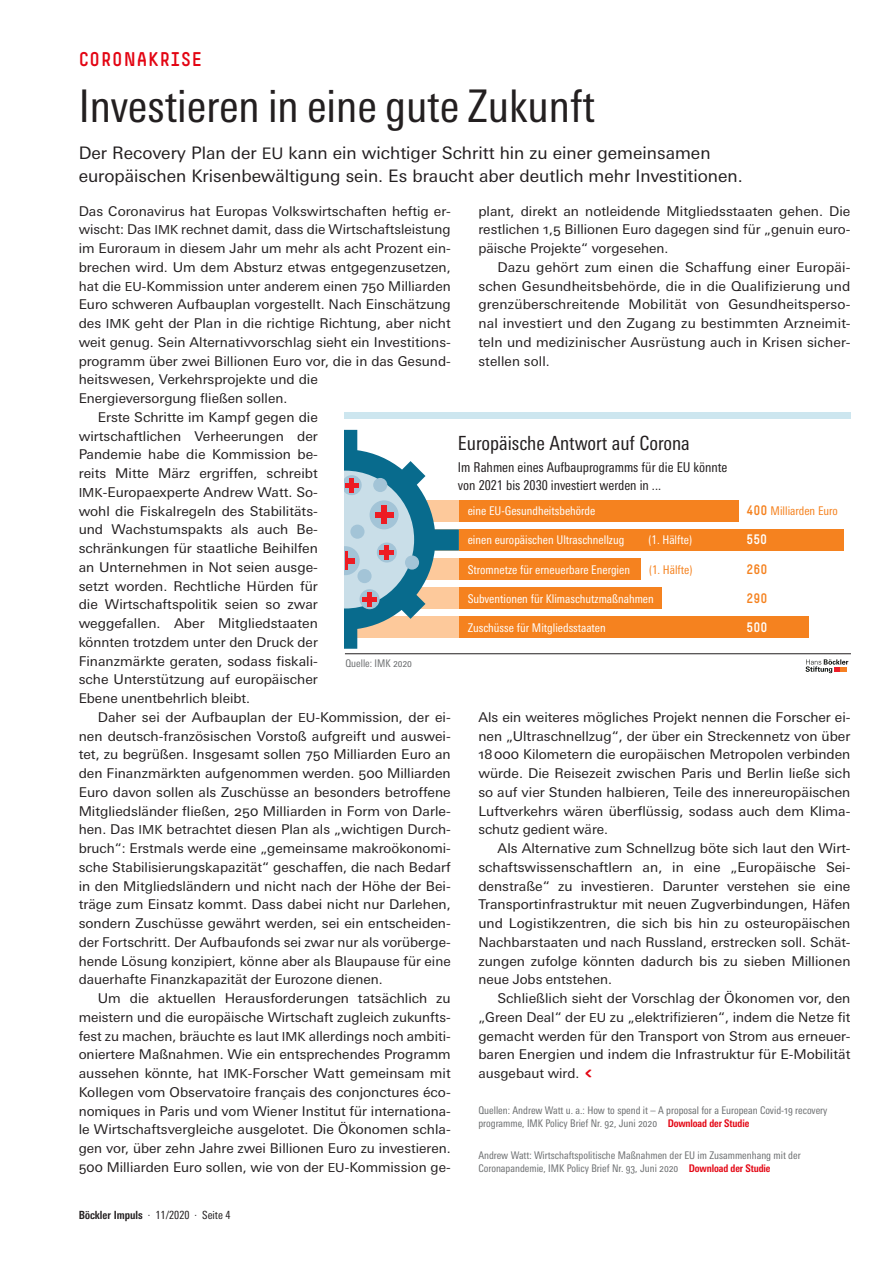
<style>
.page{position:relative;width:893px;height:1263px;background:#fff}
.page>*{position:absolute;margin:0;border:0;box-sizing:border-box;transform-origin:0 0}
._2__Head{font:condensed 45px "Univers Next Pro";color:#231f20}
.t1{font:condensed 19.5px "Univers Next Pro";color:#231f20}
._1__Stichwort{font:19.5px "Simple HBS";letter-spacing:.05em;color:#e30513}
._3__Vorspann{font:17.25px/22.5px "Univers Next Pro";color:#231f20}
._4__Fließtext{font:13.5px/18.8px "Univers Next Pro";color:#231f20;text-align:justify}
._4__Fließtext_stumpf{font:13.5px/18.8px "Univers Next Pro";color:#231f20}
.t2{font:condensed 13.5px/18px "Univers Next Pro";color:#231f20}
.t3{font:13.5px/29.4px "Simple HBS";color:#f5821f}
.t4{font:13.5px "Simple HBS";color:#fff}
.t5{font:condensed 12px "Univers Next Pro";color:#fff}
.t6{font:condensed 12px "Univers Next Pro";color:#f5821f}
.t7{font:condensed 11.25px "Univers Next Pro";color:#231f20}
._5__Quelle_Artikel_o{font:condensed 10.5px/13.5px "Univers Next Pro";color:#6d6f71}
.s1{font-size:15.9px}
.s2{font-size:12.45px}
.s3{font-family:"Simple HBS";font-size:18px;color:#e30513}
.s4{font-weight:700;color:#e30513}
.s5{font-weight:700}
</style>
<div class="page">
<div style="left:459px;top:500px;width:280px;height:21px;background:#f5821f"></div>
<div style="left:459px;top:529px;width:385px;height:21px;background:#f5821f"></div>
<div style="left:459px;top:559px;width:182px;height:21px;background:#f5821f"></div>
<div style="left:459px;top:588px;width:203px;height:21px;background:#f5821f"></div>
<div style="left:459px;top:617px;width:350px;height:21px;background:#f5821f"></div>
<svg style="left:345px;top:430px;width:114px;height:219px"></svg>
<div style="left:373px;top:478px;width:14px;height:14px;background:#a3c4d7;border-radius:50%"></div>
<div style="left:375px;top:512px;width:18px;height:5px;background:#ed1c24"></div>
<div style="left:381px;top:505px;width:6px;height:19px;background:#ed1c24"></div>
<hr style="left:380px;top:550px;width:14px;height:4px;background:#ed1c24">
<hr style="left:385px;top:545px;width:4px;height:15px;background:#ed1c24">
<hr style="left:362px;top:597px;width:15px;height:4px;background:#ed1c24">
<hr style="left:368px;top:592px;width:4px;height:14px;background:#ed1c24">
<hr style="left:345px;top:483px;width:14px;height:4px;background:#ed1c24">
<hr style="left:350px;top:478px;width:4px;height:14px;background:#ed1c24">
<div style="left:345px;top:558px;width:9px;height:5px;background:#ed1c24"></div>
<hr style="left:345px;top:551px;width:3px;height:19px;background:#ed1c24">
<div style="left:345px;top:412px;width:506px;height:7px;background:#cde6ef"></div>
<svg style="left:806px;top:659px;width:42px;height:14px"></svg>
<hr style="left:345px;top:653px;width:506px;height:1px;background:#231f20">
<p class="_1__Stichwort" style="left:79px;top:48px;width:125px">CORONAKRISE</p>
<p class="_2__Head" style="left:79px;top:80px;width:518px">Investieren in eine gute Zukunft</p>
<p class="_3__Vorspann" style="left:79px;top:142px;width:666px">Der Recovery Plan der <span class="s1">EU</span> kann ein wichtiger Schritt hin zu einer gemeinsamen europäischen Krisenbewältigung sein. Es braucht aber deutlich mehr Investitionen.</p>
<p class="_4__Fließtext_stumpf" style="left:79px;top:201px;width:374px">Das Coronavirus hat Europas Volkswirtschaften heftig er&shy;wischt: Das <span class="s2">IMK</span> rechnet damit, dass die Wirtschaftsleistung im Euroraum in diesem Jahr um mehr als acht Prozent ein&shy;brechen wird. Um dem Absturz etwas entgegenzusetzen, hat die <span class="s2">EU</span>-Kommission unter anderem einen 750 Milliarden Euro schweren Aufbauplan vorgestellt. Nach Einschätzung des <span class="s2">IMK</span> geht der Plan in die richtige Richtung, aber nicht weit genug. Sein Alternativvorschlag sieht ein Investitions&shy;programm über zwei Billionen Euro vor, die in das Gesund&shy;heitswesen, Verkehrsprojekte und die<br>Energieversorgung fließen sollen.</p>
<p class="_4__Fließtext" style="left:79px;top:408px;width:241px;text-indent:19px">Erste Schritte im Kampf gegen die wirtschaftlichen Verheerungen der Pandemie habe die Kommission be&shy;reits Mitte März ergriffen, schreibt <span class="s2">IMK</span>-Europaexperte Andrew Watt. So&shy;wohl die Fiskalregeln des Stabilitäts&shy;und Wachstumspakts als auch Be&shy;schränkungen für staatliche Beihilfen an Unternehmen in Not seien ausge&shy;setzt worden. Rechtliche Hürden für die Wirtschaftspolitik seien so zwar weggefallen. Aber Mitgliedstaaten könnten trotzdem unter den Druck der Finanzmärkte geraten, sodass fiskali&shy;sche Unterstützung auf europäischer Ebene unentbehrlich bleibt.</p>
<p class="_4__Fließtext" style="left:79px;top:708px;width:374px;text-indent:19px">Daher sei der Aufbauplan der <span class="s2">EU</span>-Kommission, der ei&shy;nen deutsch-französischen Vorstoß aufgreift und auswei&shy;tet, zu begrüßen. Insgesamt sollen 750 Milliarden Euro an den Finanzmärkten aufgenommen werden. 500 Milliarden Euro davon sollen als Zuschüsse an besonders betroffene Mitgliedsländer fließen, 250 Milliarden in Form von Darle&shy;hen. Das <span class="s2">IMK</span> betrachtet diesen Plan als „wichtigen Durch&shy;bruch“: Erstmals werde eine „gemeinsame makroökonomi&shy;sche Stabilisierungskapazität“ geschaffen, die nach Bedarf in den Mitgliedsländern und nicht nach der Höhe der Bei&shy;träge zum Einsatz kommt. Dass dabei nicht nur Darlehen, sondern Zuschüsse gewährt werden, sei ein entscheiden&shy;der Fortschritt. Der Aufbaufonds sei zwar nur als vorüberge&shy;hende Lösung konzipiert, könne aber als Blaupause für eine dauerhafte Finanzkapazität der Eurozone dienen.</p>
<p class="_4__Fließtext" style="left:79px;top:989px;width:374px;text-indent:19px">Um die aktuellen Herausforderungen tatsächlich zu meistern und die europäische Wirtschaft zugleich zukunfts&shy;fest zu machen, bräuchte es laut <span class="s2">IMK</span> allerdings noch ambiti&shy;oniertere Maßnahmen. Wie ein entsprechendes Programm aussehen könnte, hat <span class="s2">IMK</span>-Forscher Watt gemeinsam mit Kollegen vom Observatoire français des conjonctures éco&shy;nomiques in Paris und vom Wiener Institut für internationa&shy;le Wirtschaftsvergleiche ausgelotet. Die Ökonomen schla&shy;gen vor, über zehn Jahre zwei Billionen Euro zu investieren.<br>500 Milliarden Euro sollen, wie von der <span class="s2">EU</span>-Kommission ge-</p>
<p class="_4__Fließtext" style="left:478px;top:201px;width:374px">plant, direkt an notleidende Mitgliedsstaaten gehen. Die restlichen 1,5 Billionen Euro dagegen sind für „genuin euro&shy;päische Projekte“ vorgesehen.</p>
<p class="_4__Fließtext" style="left:478px;top:258px;width:374px;text-indent:19px">Dazu gehört zum einen die Schaffung einer Europäi&shy;schen Gesundheitsbehörde, die in die Qualifizierung und grenzüberschreitende Mobilität von Gesundheitsperso&shy;nal investiert und den Zugang zu bestimmten Arzneimit&shy;teln und medizinischer Ausrüstung auch in Krisen sicher&shy;stellen soll.</p>
<p class="t1" style="left:458px;top:432px;width:233px">Europäische Antwort auf Corona</p>
<p class="t2" style="left:458px;top:458px;width:271px">Im Rahmen eines Aufbauprogramms für die EU könnte von 2021 bis 2030 investiert werden in ...</p>
<p class="t5" style="left:468px;top:504px;width:129px">eine EU-Gesundheitsbehörde</p>
<p class="t3" style="left:746px;top:495px;width:22px">400</p>
<p class="t6" style="left:771px;top:504px;width:69px">Milliarden Euro</p>
<p class="t4" style="left:746px;top:532px;width:22px">550</p>
<p class="t5" style="left:468px;top:533px;width:158px">einen europäischen Ultraschnellzug</p>
<p class="t5" style="left:649px;top:533px;width:45px">(1. Hälfte)</p>
<p class="t3" style="left:746px;top:554px;width:22px">260<br>290</p>
<p class="t5" style="left:468px;top:562px;width:164px">Stromnetze für erneuerbare Energien</p>
<p class="t6" style="left:649px;top:562px;width:45px">(1. Hälfte)</p>
<p class="t5" style="left:468px;top:592px;width:188px">Subventionen für Klimaschutzmaßnahmen</p>
<p class="t4" style="left:746px;top:620px;width:22px">500</p>
<p class="t5" style="left:468px;top:621px;width:140px">Zuschüsse für Mitgliedsstaaten</p>
<p class="_5__Quelle_Artikel_o" style="left:345px;top:656px;width:68px">Quelle: IMK 2020</p>
<p class="_4__Fließtext_stumpf" style="left:478px;top:708px;width:374px;text-align:justify">Als ein weiteres mögliches Projekt nennen die Forscher ei&shy;nen „Ultraschnellzug“, der über ein Streckennetz von über 18000 Kilometern die europäischen Metropolen verbinden würde. Die Reisezeit zwischen Paris und Berlin ließe sich so auf vier Stunden halbieren, Teile des innereuropäischen Luftverkehrs wären überflüssig, sodass auch dem Klima&shy;schutz gedient wäre.</p>
<p class="_4__Fließtext" style="left:478px;top:839px;width:374px;text-indent:19px">Als Alternative zum Schnellzug böte sich laut den Wirt&shy;schaftswissenschaftlern an, in eine „Europäische Sei&shy;denstraße“ zu investieren. Darunter verstehen sie eine Transportinfrastruktur mit neuen Zugverbindungen, Häfen und Logistikzentren, die sich bis hin zu osteuropäischen Nachbarstaaten und nach Russland, erstrecken soll. Schät&shy;zungen zufolge könnten dadurch bis zu sieben Millionen neue Jobs entstehen.</p>
<p class="_4__Fließtext" style="left:478px;top:989px;width:374px;text-indent:19px">Schließlich sieht der Vorschlag der Ökonomen vor, den „Green Deal“ der <span class="s2">EU</span> zu „elektrifizieren“, indem die Netze fit gemacht werden für den Transport von Strom aus erneuer&shy;baren Energien und indem die Infrastruktur für E-Mobilität ausgebaut wird.<span class="s3">&lt;</span></p>
<p class="_5__Quelle_Artikel_o" style="left:478px;top:1103px;width:351px">Quellen: Andrew Watt u. a.: How to spend it – A proposal for a European Covid-19 recovery programme, IMK Policy Brief Nr. 92, Juni 2020 <span class="s4">Download der Studie</span></p>
<p class="_5__Quelle_Artikel_o" style="left:478px;top:1148px;width:324px">Andrew Watt: Wirtschaftspolitische Maßnahmen der EU im Zusammenhang mit der<br>Coronapandemie, IMK Policy Brief Nr. 93, Juni 2020 <span class="s4">Download der Studie</span></p>
<p class="t7" style="left:79px;top:1208px;width:153px"><span class="s5">Böckler Impuls</span> · 11/2020 · Seite 4</p>
</div>
